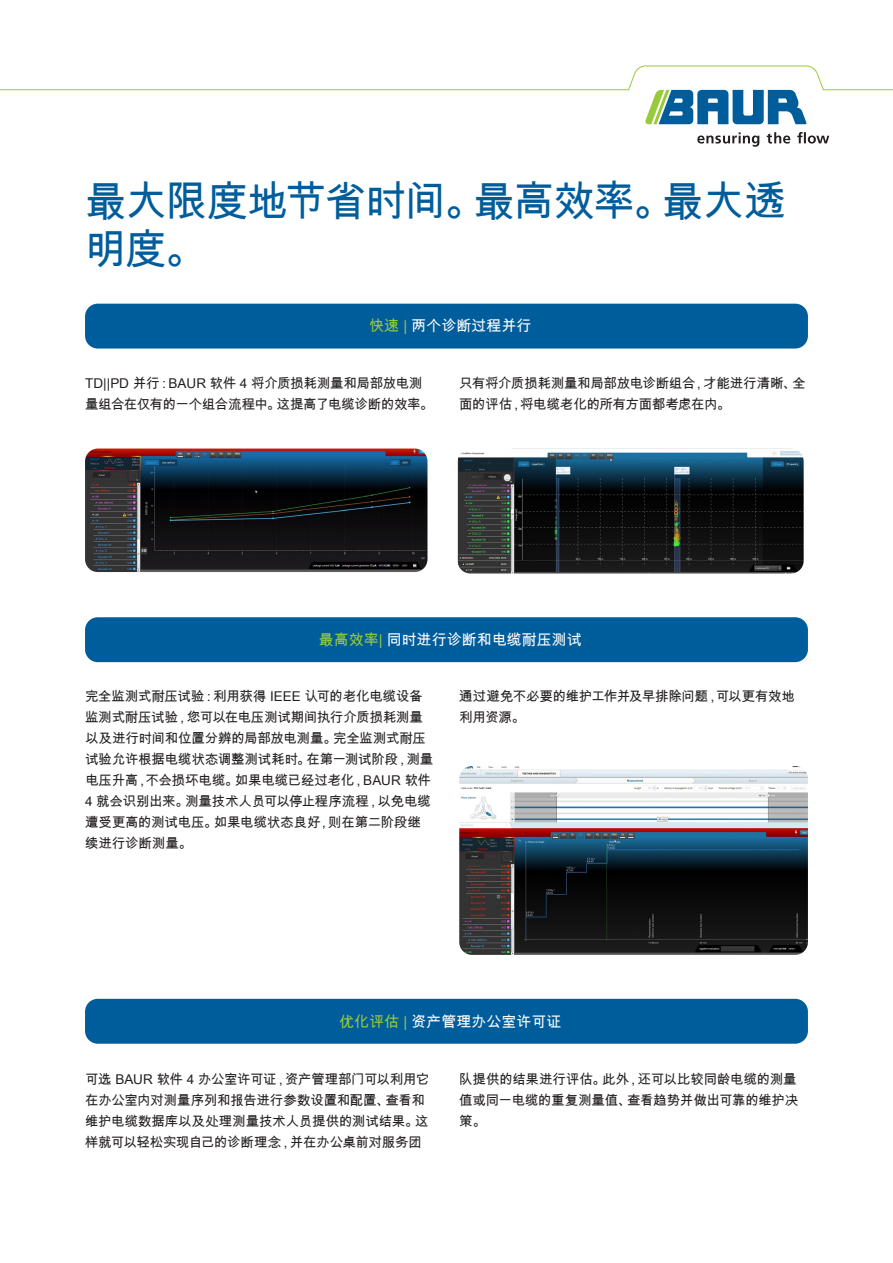
<style>
.page{position:relative;width:893px;height:1263px;background:#fff}
.page>*{position:absolute;margin:0;border:0;box-sizing:border-box;transform-origin:0 0}
.t1{font:42px/48px "Arial Unicode MS";letter-spacing:-.045em;color:#005d9c}
.t2{font:15px "Arial Unicode MS";color:#fff}
.t3{font:13.5px/21px "Arial Unicode MS";letter-spacing:-.02em;color:#231f20}
.s1{color:#99ca3b}
</style>
<div class="page">
<div style="left:85px;top:617px;width:723px;height:45px;background:#005d9c;border-radius:13px"></div>
<div style="left:85px;top:999px;width:723px;height:45px;background:#005d9c;border-radius:13px"></div>
<svg style="left:697px;top:132px;width:132px;height:15px"></svg>
<svg style="left:0;top:65px;width:893px;height:59px"></svg>
<div style="left:85px;top:304px;width:723px;height:45px;background:#005d9c;border-radius:13px"></div>
<img style="left:85px;top:448px;width:342px;height:124px">
<img style="left:458px;top:448px;width:346px;height:125px">
<img style="left:459px;top:766px;width:349px;height:189px">
<p class="t1" style="left:85px;top:176px;width:702px">最大限度地节省时间。最高效率。最大透明度。</p>
<p class="t2" style="left:369px;top:315px;width:164px"><span class="s1">快速 |</span> 两个诊断过程并行</p>
<p class="t3" style="left:85px;top:373px;width:350px">TD||PD 并行：BAUR 软件 4 将介质损耗测量和局部放电测量组合在仅有的一个组合流程中。这提高了电缆诊断的效率。</p>
<p class="t3" style="left:459px;top:373px;width:348px">只有将介质损耗测量和局部放电诊断组合，才能进行清晰、全面的评估，将电缆老化的所有方面都考虑在内。</p>
<p class="t2" style="left:319px;top:629px;width:265px"><span class="s1">最高效率|</span> 同时进行诊断和电缆耐压测试</p>
<p class="t3" style="left:85px;top:685px;width:350px">完全监测式耐压试验：利用获得 IEEE 认可的老化电缆设备监测式耐压试验，您可以在电压测试期间执行介质损耗测量以及进行时间和位置分辨的局部放电测量。完全监测式耐压试验允许根据电缆状态调整测试耗时。在第一测试阶段，测量电压升高，不会损坏电缆。如果电缆已经过老化，BAUR 软件<br>4 就会识别出来。测量技术人员可以停止程序流程，以免电缆遭受更高的测试电压。如果电缆状态良好，则在第二阶段继续进行诊断测量。</p>
<p class="t3" style="left:459px;top:685px;width:337px">通过避免不必要的维护工作并及早排除问题，可以更有效地利用资源。</p>
<p class="t2" style="left:339px;top:1011px;width:224px"><span class="s1">优化评估 |</span> 资产管理办公室许可证</p>
<p class="t3" style="left:85px;top:1069px;width:346px">可选 BAUR 软件 4 办公室许可证，资产管理部门可以利用它在办公室内对测量序列和报告进行参数设置和配置、查看和维护电缆数据库以及处理测量技术人员提供的测试结果。这样就可以轻松实现自己的诊断理念，并在办公桌前对服务团</p>
<p class="t3" style="left:459px;top:1069px;width:340px;text-align:justify">队提供的结果进行评估。此外，还可以比较同龄电缆的测量值或同一电缆的重复测量值、查看趋势并做出可靠的维护决策。</p>
</div>
